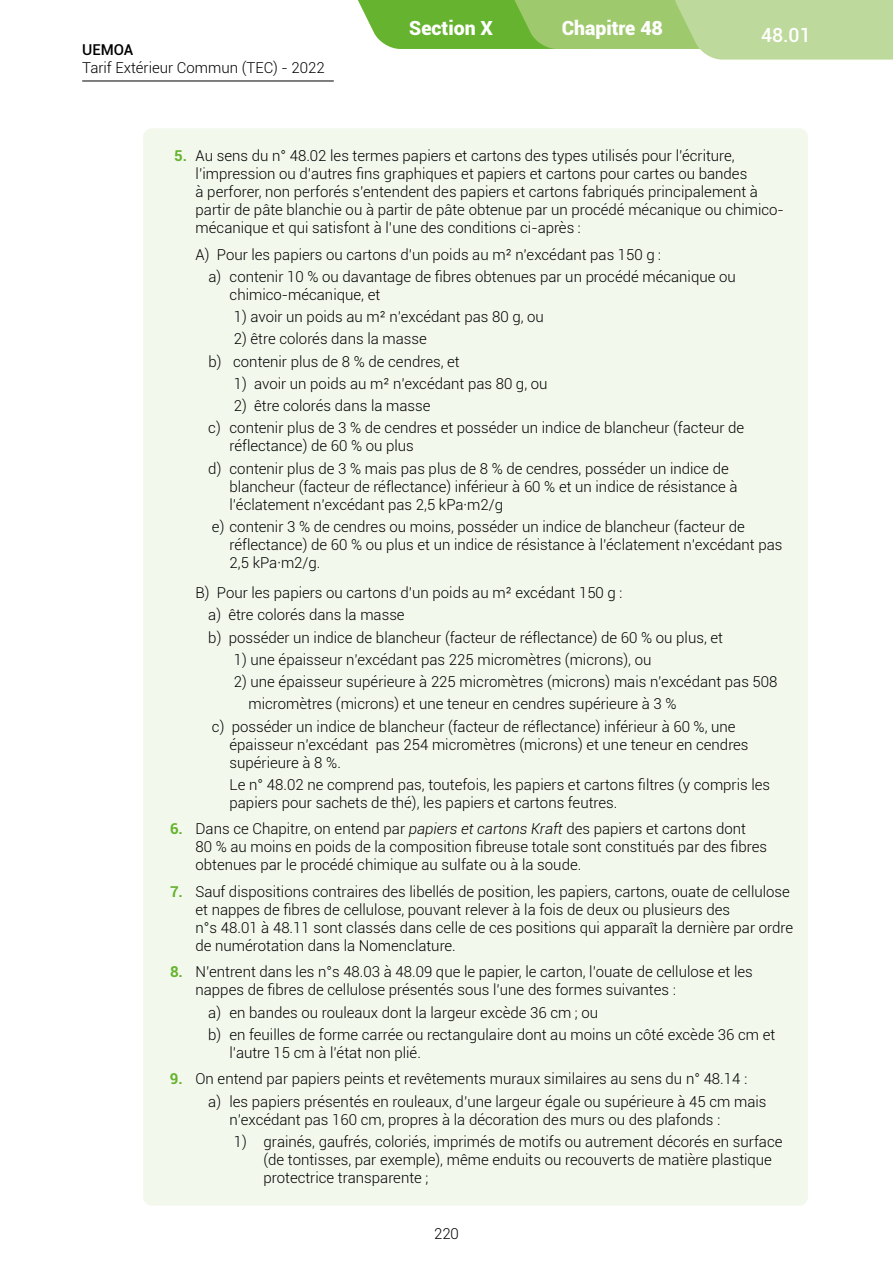
<style>
.page{position:relative;width:893px;height:1263px;background:#fff}
.page>*{position:absolute;margin:0;border:0;box-sizing:border-box;transform-origin:0 0}
.t1{font:900 19.5px "Roboto";color:#fff}
.t2{font:500 19.5px "Roboto";color:#fff}
.t3{font:300 15px/18px "Roboto";color:#000}
.t4{font:500 15px "Roboto";color:#000}
.s1{font-weight:700;color:#65b32e}
.s2{font-style:italic}
</style>
<div class="page">
<hr style="left:82px;top:81px;width:252px;height:1px;background:#000">
<svg style="left:358px;top:0;width:535px;height:60px;background:#a9d183"></svg>
<div style="left:143px;top:128px;width:665px;height:1077px;background:#f3f8ed;border-radius:9px"></div>
<p class="t4" style="left:82px;top:39px;width:53px">UEMOA</p>
<p class="t3" style="left:82px;top:58px;width:244px">Tarif Extérieur Commun (TEC) - 2022</p>
<h1 class="t1" style="left:562px;top:14px;width:103px">Chapitre 48</h1>
<h1 class="t1" style="left:409px;top:14px;width:85px">Section X</h1>
<h1 class="t2" style="left:761px;top:21px;width:51px">48.01</h1>
<p class="t3" style="left:196px;top:146px;width:590px;text-indent:-21px"><span class="s1">5.</span> Au sens du n° 48.02 les termes papiers et cartons des types utilisés pour l’écriture, l’impression ou d’autres fins graphiques et papiers et cartons pour cartes ou bandes<br>à perforer, non perforés s’entendent des papiers et cartons fabriqués principalement à partir de pâte blanchie ou à partir de pâte obtenue par un procédé mécanique ou chimico&shy;mécanique et qui satisfont à l’une des conditions ci-après :</p>
<p class="t3" style="left:208px;top:243px;width:529px;line-height:22.2px;text-indent:-13px">A) Pour les papiers ou cartons d’un poids au m² n’excédant pas 150 g :<br>a) contenir 10 % ou davantage de fibres obtenues par un procédé mécanique ou</p>
<p class="t3" style="left:230px;top:285px;width:152px">chimico-mécanique, et</p>
<p class="t3" style="left:234px;top:307px;width:312px">1) avoir un poids au m² n’excédant pas 80 g, ou</p>
<p class="t3" style="left:208px;top:328px;width:253px;line-height:22.2px;text-align:center">2) être colorés dans la masse<br>b) contenir plus de 8 % de cendres, et</p>
<p class="t3" style="left:234px;top:374px;width:315px">1) avoir un poids au m² n’excédant pas 80 g, ou</p>
<p class="t3" style="left:208px;top:394px;width:537px;line-height:22.2px;text-indent:26px">2) être colorés dans la masse<br>c) contenir plus de 3 % de cendres et posséder un indice de blancheur (facteur de</p>
<p class="t3" style="left:208px;top:434px;width:522px;line-height:22.2px;text-indent:21px">réflectance) de 60 % ou plus<br>d) contenir plus de 3 % mais pas plus de 8 % de cendres, posséder un indice de</p>
<p class="t3" style="left:230px;top:477px;width:510px">blancheur (facteur de réflectance) inférieur à 60 % et un indice de résistance à l’éclatement n’excédant pas 2,5 kPa·m2/g</p>
<p class="t3" style="left:230px;top:517px;width:554px;text-indent:-18px">e) contenir 3 % de cendres ou moins, posséder un indice de blancheur (facteur de réflectance) de 60 % ou plus et un indice de résistance à l’éclatement n’excédant pas<br>2,5 kPa·m2/g.</p>
<p class="t3" style="left:208px;top:581px;width:516px;line-height:22.2px;text-indent:-13px">B) Pour les papiers ou cartons d’un poids au m² excédant 150 g :<br>a) être colorés dans la masse<br>b) posséder un indice de blancheur (facteur de réflectance) de 60 % ou plus, et</p>
<p class="t3" style="left:234px;top:650px;width:419px">1) une épaisseur n’excédant pas 225 micromètres (microns), ou</p>
<p class="t3" style="left:234px;top:672px;width:545px">2) une épaisseur supérieure à 225 micromètres (microns) mais n’excédant pas 508</p>
<p class="t3" style="left:248px;top:694px;width:430px">micromètres (microns) et une teneur en cendres supérieure à 3 %</p>
<p class="t3" style="left:212px;top:717px;width:525px">c) posséder un indice de blancheur (facteur de réflectance) inférieur à 60 %, une</p>
<p class="t3" style="left:230px;top:735px;width:521px">épaisseur n’excédant pas 254 micromètres (microns) et une teneur en cendres supérieure à 8 %.</p>
<p class="t3" style="left:230px;top:775px;width:542px">Le n° 48.02 ne comprend pas, toutefois, les papiers et cartons filtres (y compris les papiers pour sachets de thé), les papiers et cartons feutres.</p>
<p class="t3" style="left:196px;top:819px;width:573px;text-indent:-25px"><span class="s1">6.</span> Dans ce Chapitre, on entend par <span class="s2">papiers et cartons Kraft</span> des papiers et cartons dont<br>80 % au moins en poids de la composition fibreuse totale sont constitués par des fibres obtenues par le procédé chimique au sulfate ou à la soude.</p>
<p class="t3" style="left:196px;top:882px;width:599px;text-indent:-26px"><span class="s1">7.</span> Sauf dispositions contraires des libellés de position, les papiers, cartons, ouate de cellulose et nappes de fibres de cellulose, pouvant relever à la fois de deux ou plusieurs des<br>n°s 48.01 à 48.11 sont classés dans celle de ces positions qui apparaît la dernière par ordre de numérotation dans la Nomenclature.</p>
<p class="t3" style="left:196px;top:962px;width:559px;text-indent:-26px"><span class="s1">8.</span> N’entrent dans les n°s 48.03 à 48.09 que le papier, le carton, l’ouate de cellulose et les nappes de fibres de cellulose présentés sous l’une des formes suivantes :</p>
<p class="t3" style="left:208px;top:1001px;width:568px;line-height:22.2px">a) en bandes ou rouleaux dont la largeur excède 36 cm ; ou<br>b) en feuilles de forme carrée ou rectangulaire dont au moins un côté excède 36 cm et</p>
<p class="t3" style="left:230px;top:1043px;width:193px">l’autre 15 cm à l’état non plié.</p>
<p class="t3" style="left:208px;top:1067px;width:560px;line-height:22.2px;text-indent:-38px"><span class="s1">9.</span> On entend par papiers peints et revêtements muraux similaires au sens du n° 48.14 :<br>a) les papiers présentés en rouleaux, d’une largeur égale ou supérieure à 45 cm mais</p>
<p class="t3" style="left:230px;top:1110px;width:492px">n’excédant pas 160 cm, propres à la décoration des murs ou des plafonds :</p>
<p class="t3" style="left:264px;top:1132px;width:520px;text-indent:-30px">1) grainés, gaufrés, coloriés, imprimés de motifs ou autrement décorés en surface (de tontisses, par exemple), même enduits ou recouverts de matière plastique protectrice transparente ;</p>
<p class="t3" style="left:434px;top:1224px;width:26px">220</p>
</div>
